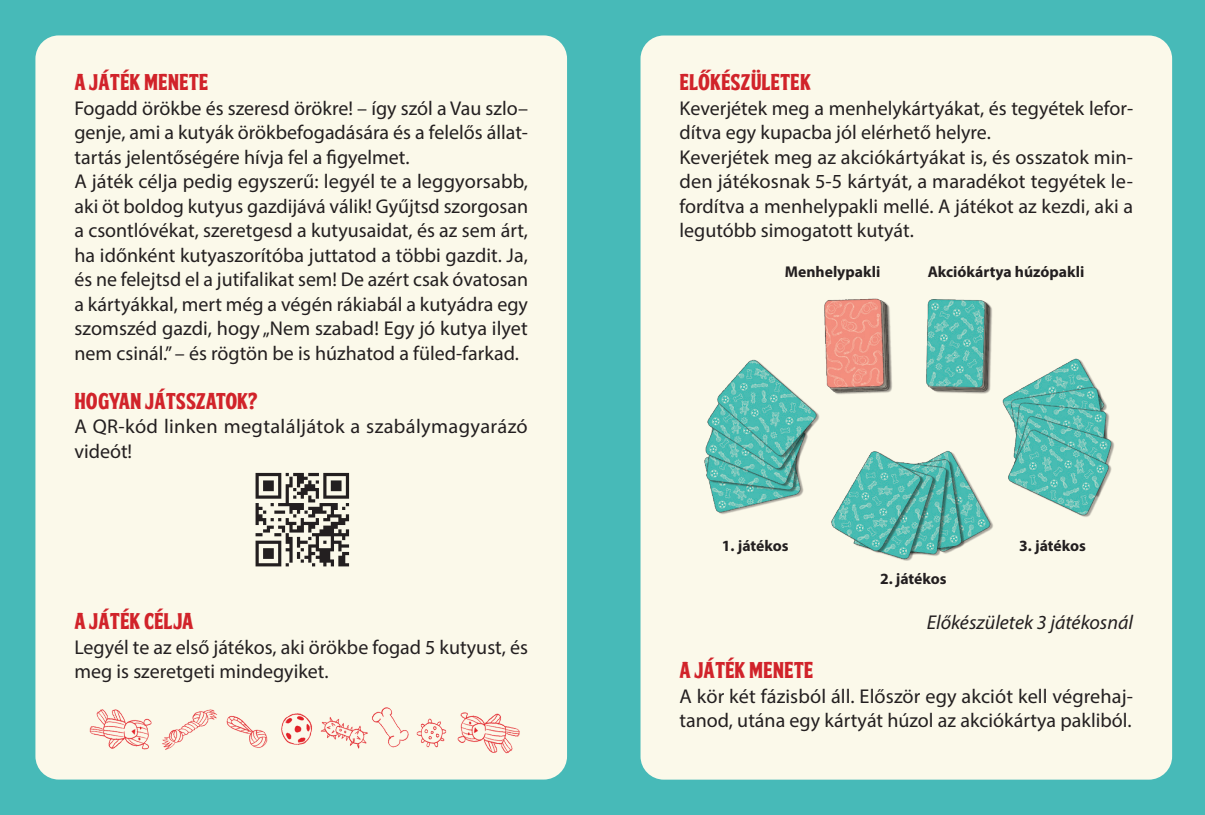
<style>
.page{position:relative;width:1205px;height:815px;background:#47bab8}
.page>*{position:absolute;margin:0;border:0;box-sizing:border-box;transform-origin:0 0}
.Kártyák_felirat{font:22.5px "FTYSKRADJHUWNNCV3";color:#d1232a}
.Kártyák_felirat-2{font:20px/24.5px "Myriad Pro";color:#231f20}
.Kártyák_felirat-3{font:italic 20px "Myriad Pro";color:#231f20}
.Kártyák_felirat-4{font:700 15.75px "Myriad Pro";color:#231f20}
</style>
<div class="page">
<div style="left:35px;top:35px;width:532px;height:745px;background:#fbf9ea;border-radius:23px"></div>
<div style="left:640px;top:36px;width:532px;height:744px;background:#fbf9ea;border-radius:23px"></div>
<img style="left:704px;top:298px;width:410px;height:263px">
<svg style="left:255px;top:473px;width:94px;height:93px"></svg>
<img style="left:89px;top:707px;width:431px;height:47px">
<p class="Kártyák_felirat" style="left:74px;top:65px;width:135px">A JÁTÉK MENETE</p>
<p class="Kártyák_felirat-2" style="left:74px;top:95px;width:455px;text-align:justify">Fogadd örökbe és szeresd örökre! – így szól a Vau szlo– genje, ami a kutyák örökbefogadására és a felelős állat&shy;tartás jelentőségére hívja fel a figyelmet.</p>
<p class="Kártyák_felirat-2" style="left:74px;top:169px;width:455px;text-align:justify">A játék célja pedig egyszerű: legyél te a leggyorsabb, aki öt boldog kutyus gazdijává válik! Gyűjtsd szorgosan a csontlóvékat, szeretgesd a kutyusaidat, és az sem árt, ha időnként kutyaszorítóba juttatod a többi gazdit. Ja, és ne felejtsd el a jutifalikat sem! De azért csak óvatosan a kártyákkal, mert még a végén rákiabál a kutyádra egy szomszéd gazdi, hogy „Nem szabad! Egy jó kutya ilyet nem csinál.” – és rögtön be is húzhatod a füled-farkad.</p>
<p class="Kártyák_felirat" style="left:74px;top:384px;width:185px">HOGYAN JÁTSSZATOK?</p>
<p class="Kártyák_felirat-2" style="left:74px;top:414px;width:455px">A QR-kód linken megtaláljátok a szabálymagyarázó videót!</p>
<p class="Kártyák_felirat" style="left:74px;top:604px;width:121px">A JÁTÉK CÉLJA</p>
<p class="Kártyák_felirat-2" style="left:74px;top:634px;width:455px">Legyél te az első játékos, aki örökbe fogad 5 kutyust, és meg is szeretgeti mindegyiket.</p>
<p class="Kártyák_felirat" style="left:679px;top:65px;width:133px">ELŐKÉSZÜLETEK</p>
<p class="Kártyák_felirat-2" style="left:679px;top:95px;width:455px">Keverjétek meg a menhelykártyákat, és tegyétek lefor&shy;dítva egy kupacba jól elérhető helyre.</p>
<p class="Kártyák_felirat-2" style="left:679px;top:144px;width:455px;text-align:justify">Keverjétek meg az akciókártyákat is, és osszatok min&shy;den játékosnak 5-5 kártyát, a maradékot tegyétek le&shy;fordítva a menhelypakli mellé. A játékot az kezdi, aki a legutóbb simogatott kutyát.</p>
<p class="Kártyák_felirat-4" style="left:785px;top:261px;width:97px">Menhelypakli</p>
<p class="Kártyák_felirat-4" style="left:928px;top:261px;width:158px">Akciókártya húzópakli</p>
<p class="Kártyák_felirat-4" style="left:722px;top:535px;width:68px">1. játékos</p>
<p class="Kártyák_felirat-4" style="left:1019px;top:535px;width:68px">3. játékos</p>
<p class="Kártyák_felirat-4" style="left:880px;top:568px;width:68px">2. játékos</p>
<p class="Kártyák_felirat-3" style="left:927px;top:610px;width:208px">Előkészületek 3 játékosnál</p>
<p class="Kártyák_felirat" style="left:679px;top:653px;width:135px">A JÁTÉK MENETE</p>
<p class="Kártyák_felirat-2" style="left:679px;top:683px;width:455px">A kör két fázisból áll. Először egy akciót kell végrehaj&shy;tanod, utána egy kártyát húzol az akciókártya pakliból.</p>
</div>
